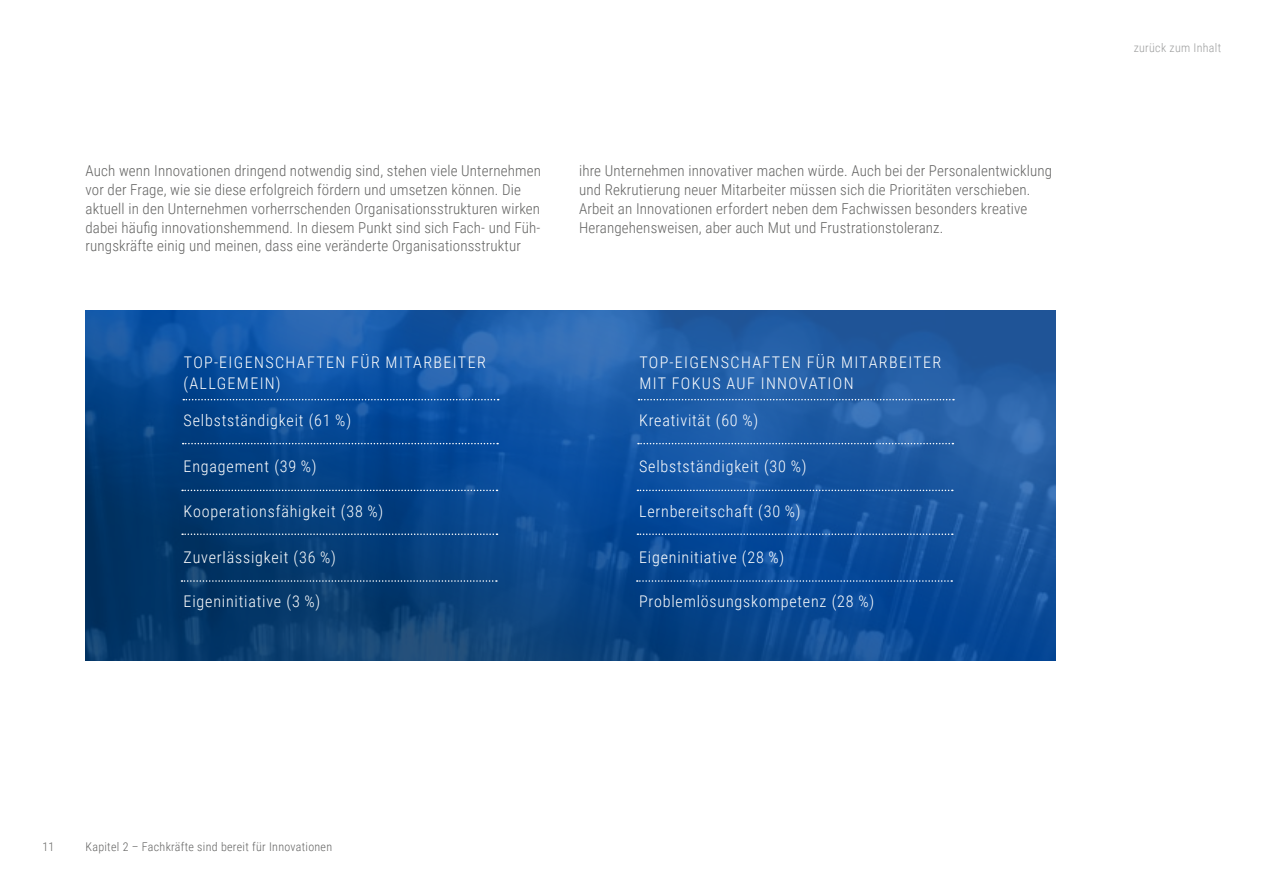
<style>
.page{position:relative;width:1263px;height:893px;background:#fff}
.page>*{position:absolute;margin:0;border:0;box-sizing:border-box;transform-origin:0 0}
.t1{font:300 16.05px "Roboto Condensed";letter-spacing:.05em;color:#fff}
.t2{font:300 16.05px/20.1px "Roboto Condensed";letter-spacing:.085em;color:#fff}
.t3{font:300 15px/18.8px "Roboto Condensed";letter-spacing:.01em;color:#636362}
.t4{font:300 12px "Roboto Condensed";letter-spacing:.025em;color:#636362}
.t5{font:300 12px "Roboto Condensed";letter-spacing:.025em;color:#9c9d9d}
</style>
<div class="page">
<svg style="left:85px;top:310px;width:970px;height:350px;background:#104d93"></svg>
<svg style="left:183px;top:399px;width:316px;height:1px"></svg>
<svg style="left:639px;top:399px;width:315px;height:1px"></svg>
<svg style="left:183px;top:443px;width:315px;height:1px"></svg>
<svg style="left:638px;top:443px;width:315px;height:1px"></svg>
<svg style="left:182px;top:490px;width:315px;height:1px"></svg>
<svg style="left:637px;top:490px;width:316px;height:1px"></svg>
<svg style="left:182px;top:533px;width:315px;height:2px"></svg>
<svg style="left:637px;top:533px;width:316px;height:2px"></svg>
<svg style="left:181px;top:580px;width:316px;height:2px"></svg>
<svg style="left:637px;top:580px;width:315px;height:2px"></svg>
<p class="t3" style="left:85px;top:161px;width:457px">Auch wenn Innovationen dringend notwendig sind, stehen viele Unternehmen vor der Frage, wie sie diese erfolgreich fördern und umsetzen können. Die aktuell in den Unternehmen vorherrschenden Organisationsstrukturen wirken dabei häufig innovationshemmend. In diesem Punkt sind sich Fach- und Füh&shy;rungskräfte einig und meinen, dass eine veränderte Organisationsstruktur</p>
<p class="t3" style="left:579px;top:161px;width:474px">ihre Unternehmen innovativer machen würde. Auch bei der Personalentwicklung und Rekrutierung neuer Mitarbeiter müssen sich die Prioritäten verschieben.<br>Arbeit an Innovationen erfordert neben dem Fachwissen besonders kreative Herangehensweisen, aber auch Mut und Frustrationstoleranz.</p>
<p class="t2" style="left:184px;top:352px;width:304px">TOP-EIGENSCHAFTEN FÜR MITARBEITER (ALLGEMEIN)</p>
<p class="t2" style="left:639px;top:352px;width:303px">TOP-EIGENSCHAFTEN FÜR MITARBEITER<br>MIT FOKUS AUF INNOVATION</p>
<p class="t1" style="left:184px;top:409px;width:169px">Selbstständigkeit (61 %)</p>
<p class="t1" style="left:639px;top:409px;width:121px">Kreativität (60 %)</p>
<p class="t1" style="left:184px;top:455px;width:135px">Engagement (39 %)</p>
<p class="t1" style="left:639px;top:455px;width:169px">Selbstständigkeit (30 %)</p>
<p class="t1" style="left:184px;top:500px;width:201px">Kooperationsfähigkeit (38 %)</p>
<p class="t1" style="left:639px;top:500px;width:163px">Lernbereitschaft (30 %)</p>
<p class="t1" style="left:184px;top:546px;width:154px">Zuverlässigkeit (36 %)</p>
<p class="t1" style="left:639px;top:546px;width:147px">Eigeninitiative (28 %)</p>
<p class="t1" style="left:184px;top:590px;width:138px">Eigeninitiative (3 %)</p>
<p class="t1" style="left:639px;top:590px;width:237px">Problemlösungskompetenz (28 %)</p>
<p class="t5" style="left:1134px;top:39px;width:89px">zurück zum Inhalt</p>
<p class="t4" style="left:43px;top:839px;width:13px">11</p>
<p class="t4" style="left:85px;top:839px;width:248px">Kapitel 2 – Fachkräfte sind bereit für Innovationen</p>
</div>
